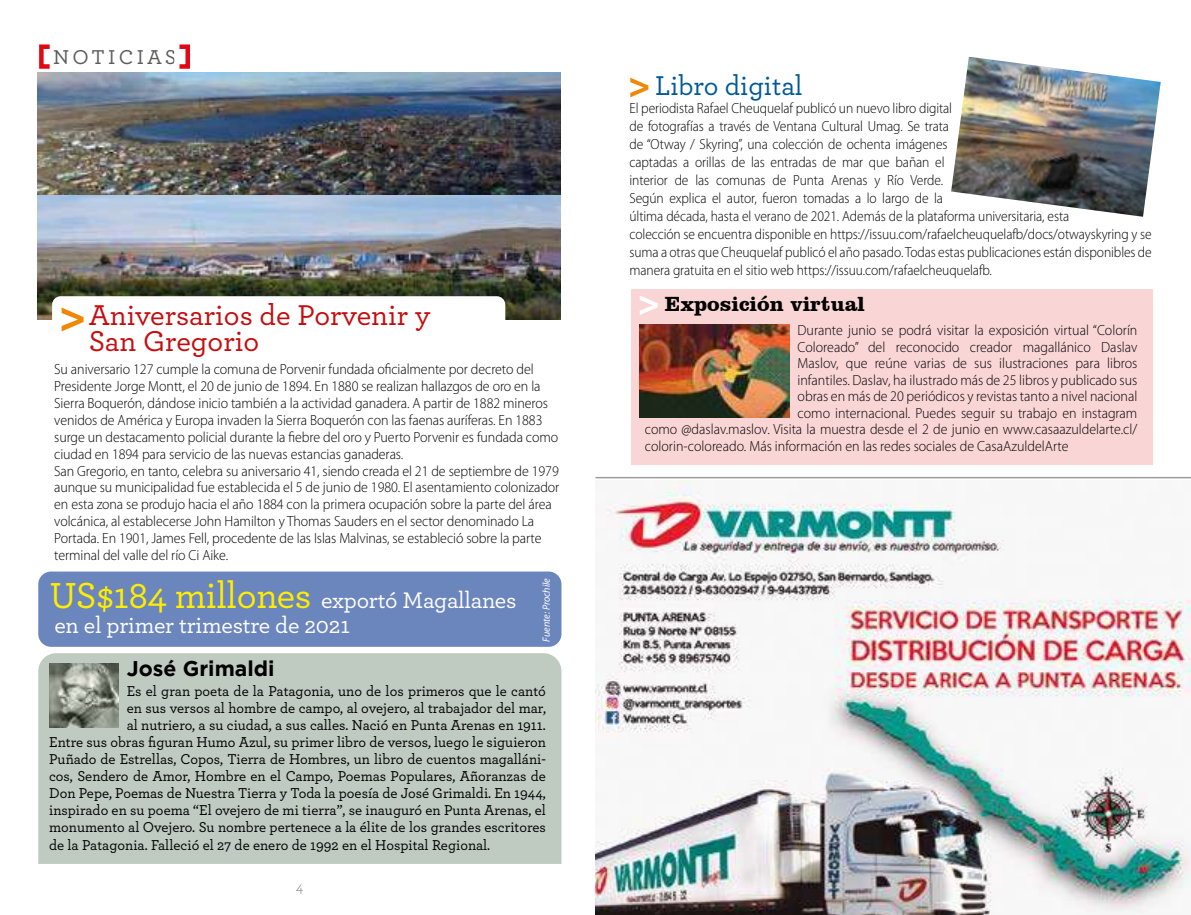
<style>
.page{position:relative;width:1191px;height:915px;background:#fff}
.page>*{position:absolute;margin:0;border:0;box-sizing:border-box;transform-origin:0 0}
.t1{font:500 37.95px "Archer";letter-spacing:-.01em;color:#ffed00}
.t2{font:500 30px/25.5px "Archer";color:#c60c0e}
.t3{font:500 28.5px "Archer";color:#005996}
.t4{font:500 23.7px/25.5px "Archer";letter-spacing:-.01em;color:#fff}
.t5{font:700 21.15px "Gotham";color:#000}
.t6{font:700 21px "Clarendon BT";color:#000}
.t7{font:500 21px "Archer";letter-spacing:.155em;color:#5c5c5b}
.t8{font:500 15px "Archer";color:#000}
.t9{font:300 15px "Archer";color:#6d6d6c}
.t10{font:300 14.7px/17px "Myriad Pro";letter-spacing:-.005em;color:#000;scale:.95 1}
.t11{font:300 14.7px/18px "Myriad Pro";letter-spacing:-.005em;color:#000;scale:.92 1}
.t12{font:italic 10.5px "Myriad Pro";color:#fff;scale:.96 1}
</style>
<div class="page">
<div style="left:38px;top:653px;width:523px;height:210px;background:#bfcac1"></div>
<div style="left:39px;top:44px;width:13px;height:25px;border:4px solid #e30613"></div>
<div style="left:177px;top:44px;width:13px;height:25px;border:4px solid #e30613"></div>
<div style="left:38px;top:571px;width:523px;height:75px;background:#6b85bd;border-radius:13px"></div>
<img style="left:50px;top:663px;width:68px;height:64px">
<img style="left:37px;top:72px;width:523px;height:247px">
<svg style="left:52px;top:296px;width:453px;height:36px"></svg>
<img style="left:595px;top:480px;width:596px;height:434px">
<hr style="left:595px;top:476px;width:596px;height:2px;background:#9d9d9c">
<div style="left:631px;top:289px;width:521px;height:175px;background:#fad5d5"></div>
<svg style="left:639px;top:296px;width:19px;height:19px"></svg>
<svg style="left:630px;top:78px;width:18px;height:19px"></svg>
<img style="left:639px;top:324px;width:150px;height:93px">
<img style="left:951px;top:57px;width:209px;height:160px">
<h3 class="t7" style="left:53px;top:41px;width:125px">NOTICIAS</h3>
<h2 class="t2" style="left:89px;top:301px;width:343px">Aniversarios de Porvenir y<br>San Gregorio</h2>
<p class="t10" style="left:54px;top:360px;width:533px">Su aniversario 127 cumple la comuna de Porvenir fundada oficialmente por decreto del Presidente Jorge Montt, el 20 de junio de 1894. En 1880 se realizan hallazgos de oro en la Sierra Boquerón, dándose inicio también a la actividad ganadera. A partir de 1882 mineros venidos de América y Europa invaden la Sierra Boquerón con las faenas auríferas. En 1883 surge un destacamento policial durante la fiebre del oro y Puerto Porvenir es fundada como ciudad en 1894 para servicio de las nuevas estancias ganaderas.<br>San Gregorio, en tanto, celebra su aniversario 41, siendo creada el 21 de septiembre de 1979 aunque su municipalidad fue establecida el 5 de junio de 1980. El asentamiento colonizador en esta zona se produjo hacia el año 1884 con la primera ocupación sobre la parte del área volcánica, al establecerse John Hamilton y Thomas Sauders en el sector denominado La Portada. En 1901, James Fell, procedente de las Islas Malvinas, se estableció sobre la parte terminal del valle del río Ci Aike.</p>
<h1 class="t1" style="left:50px;top:567px;width:263px">US$184 millones</h1>
<p class="t12" style="left:540px;top:641px;width:68px;rotate:-90deg">Fuente: Prochile</p>
<h3 class="t4" style="left:54px;top:585px;width:464px;text-indent:267px">exportó Magallanes en el primer trimestre de 2021</h3>
<h3 class="t5" style="left:127px;top:656px;width:149px">José Grimaldi</h3>
<p class="t8" style="left:127px;top:679px;width:420px">Es el gran poeta de la Patagonia, uno de los primeros que le cantó</p>
<p class="t8" style="left:127px;top:696px;width:421px">en sus versos al hombre de campo, al ovejero, al trabajador del mar,</p>
<p class="t8" style="left:127px;top:713px;width:420px">al nutriero, a su ciudad, a sus calles. Nació en Punta Arenas en 1911.</p>
<p class="t8" style="left:49px;top:730px;width:498px">Entre sus obras figuran Humo Azul, su primer libro de versos, luego le siguieron</p>
<p class="t8" style="left:49px;top:748px;width:498px">Puñado de Estrellas, Copos, Tierra de Hombres, un libro de cuentos magalláni-</p>
<p class="t8" style="left:49px;top:765px;width:498px">cos, Sendero de Amor, Hombre en el Campo, Poemas Populares, Añoranzas de</p>
<p class="t8" style="left:49px;top:782px;width:498px">Don Pepe, Poemas de Nuestra Tierra y Toda la poesía de José Grimaldi. En 1944,</p>
<p class="t8" style="left:49px;top:799px;width:498px">inspirado en su poema “El ovejero de mi tierra”, se inauguró en Punta Arenas, el</p>
<p class="t8" style="left:49px;top:816px;width:498px">monumento al Ovejero. Su nombre pertenece a la élite de los grandes escritores</p>
<p class="t8" style="left:49px;top:833px;width:443px">de la Patagonia. Falleció el 27 de enero de 1992 en el Hospital Regional.</p>
<p class="t9" style="left:296px;top:877px;width:9px">4</p>
<h3 class="t3" style="left:655px;top:65px;width:149px">Libro digital</h3>
<p class="t11" style="left:629px;top:99px;width:569px">El periodista Rafael Cheuquelaf publicó un nuevo libro digital<br>de fotografías a través de Ventana Cultural Umag. Se trata<br>de “Otway / Skyring”, una colección de ochenta imágenes<br>captadas a orillas de las entradas de mar que bañan el<br>interior de las comunas de Punta Arenas y Río Verde.<br>Según explica el autor, fueron tomadas a lo largo de la<br>última década, hasta el verano de 2021. Además de la plataforma universitaria, esta<br>colección se encuentra disponible en https://issuu.com/rafaelcheuquelafb/docs/otwayskyring y se suma a otras que Cheuquelaf publicó el año pasado. Todas estas publicaciones están disponibles de manera gratuita en el sitio web https://issuu.com/rafaelcheuquelafb.</p>
<h3 class="t6" style="left:664px;top:291px;width:202px">Exposición virtual</h3>
<p class="t10" style="left:797px;top:322px;width:359px">Durante junio se podrá visitar la exposición virtual “Colorín</p>
<p class="t10" style="left:797px;top:338px;width:359px">Coloreado” del reconocido creador magallánico Daslav</p>
<p class="t10" style="left:797px;top:355px;width:359px">Maslov, que reúne varias de sus ilustraciones para libros</p>
<p class="t10" style="left:797px;top:371px;width:359px">infantiles. Daslav, ha ilustrado más de 25 libros y publicado sus</p>
<p class="t10" style="left:797px;top:388px;width:359px">obras en más de 20 periódicos y revistas tanto a nivel nacional</p>
<p class="t10" style="left:797px;top:404px;width:359px">como internacional. Puedes seguir su trabajo en instagram</p>
<p class="t10" style="left:645px;top:421px;width:520px">como @daslav.maslov. Visita la muestra desde el 2 de junio en www.casaazuldelarte.cl/</p>
<p class="t10" style="left:645px;top:437px;width:447px">colorin-coloreado. Más información en las redes sociales de CasaAzuldelArte</p>
</div>
